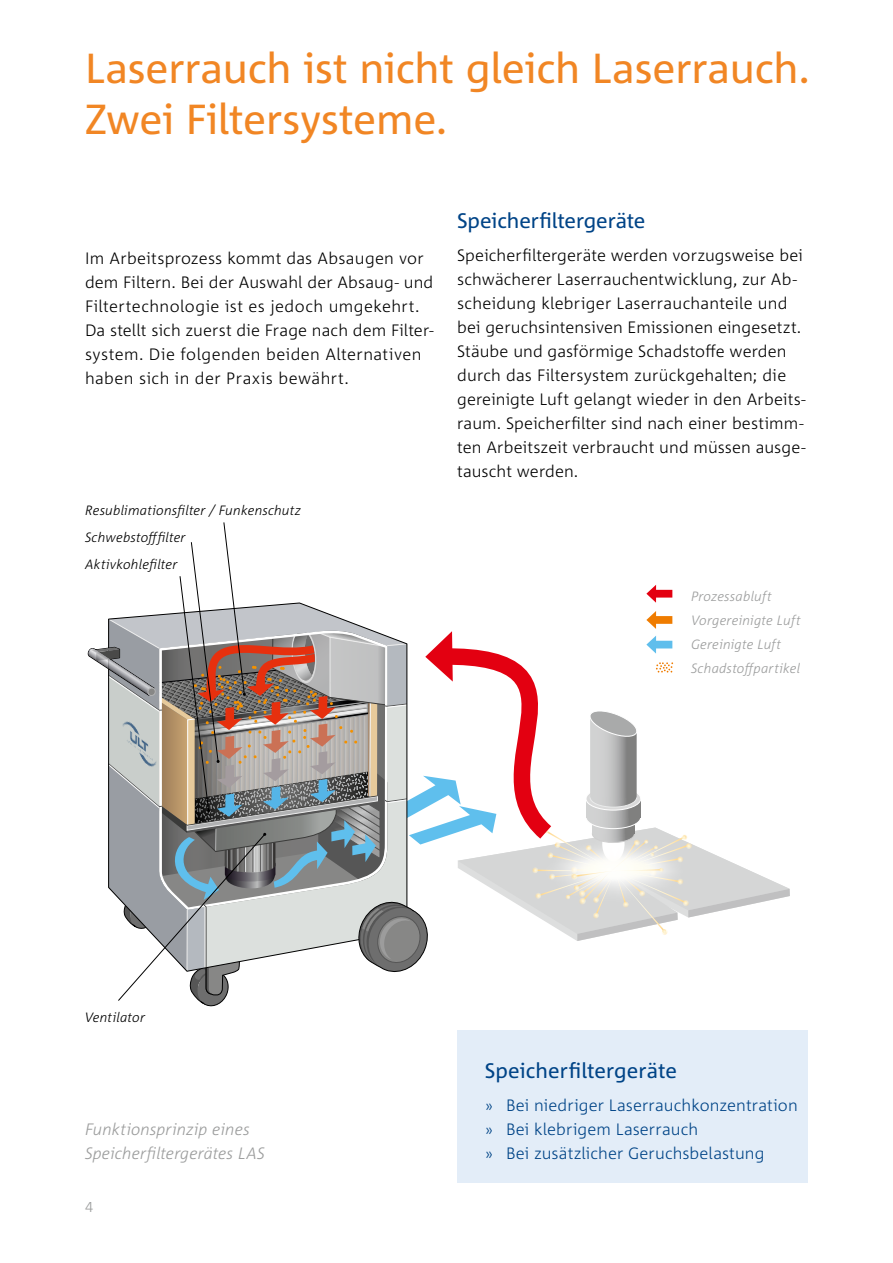
<style>
.page{position:relative;width:893px;height:1263px;background:#fff}
.page>*{position:absolute;margin:0;border:0;box-sizing:border-box;transform-origin:0 0}
.t1{font:42px/51px "Corpid";letter-spacing:-.005em;color:#f18624}
.t2{font:21px "Corpid";letter-spacing:-.005em;color:#004487}
.t3{font:300 16.5px/24px "Corpid";letter-spacing:.01em;color:#000}
.t4{font:300 16.5px/24px "Corpid";letter-spacing:.005em;color:#004487}
.t5{font:italic 300 16.5px/24px "Corpid";letter-spacing:.005em;color:#9c9d9d}
.t6{font:300 15px "Corpid";color:#9c9d9d}
.t7{font:italic 300 13.5px/27px "Corpid";letter-spacing:.01em;color:#000}
.t8{font:italic 300 13.5px/24px "Corpid";letter-spacing:.015em;color:#9c9d9d}
.s1{font-size:15px}
</style>
<div class="page">
<div style="left:457px;top:1030px;width:351px;height:152px;background:#e3edf8"></div>
<svg style="left:87px;top:522px;width:703px;height:485px"></svg>
<h1 class="t1" style="left:85px;top:42px;width:726px">Laserrauch ist nicht gleich Laserrauch.<br>Zwei Filtersysteme.</h1>
<p class="t3" style="left:85px;top:246px;width:350px">Im Arbeitsprozess kommt das Absaugen vor dem Filtern. Bei der Auswahl der Absaug- und Filtertechnologie ist es jedoch umgekehrt.<br>Da stellt sich zuerst die Frage nach dem Filter&shy;system. Die folgenden beiden Alternativen haben sich in der Praxis bewährt.</p>
<p class="t7" style="left:85px;top:497px;width:217px">Resublimationsfilter / Funkenschutz<br>Schwebstofffilter<br>Aktivkohlefilter</p>
<p class="t2" style="left:457px;top:208px;width:190px">Speicherfiltergeräte</p>
<p class="t3" style="left:457px;top:243px;width:350px">Speicherfiltergeräte werden vorzugsweise bei schwächerer Laserrauchentwicklung, zur Ab&shy;scheidung klebriger Laserrauchanteile und bei geruchsintensiven Emissionen eingesetzt.<br>Stäube und gasförmige Schadstoffe werden durch das Filtersystem zurückgehalten; die gereinigte Luft gelangt wieder in den Arbeits&shy;raum. Speicherfilter sind nach einer bestimm&shy;ten Arbeitszeit verbraucht und müssen ausge&shy;tauscht werden.</p>
<p class="t8" style="left:691px;top:584px;width:111px">Prozessabluft<br>Vorgereinigte Luft<br>Gereinigte Luft<br>Schadstoffpartikel</p>
<p class="t7" style="left:85px;top:1003px;width:62px">Ventilator</p>
<p class="t5" style="left:85px;top:1117px;width:181px">Funktionsprinzip eines<br>Speicherfiltergerätes LAS</p>
<p class="t6" style="left:85px;top:1198px;width:10px">4</p>
<p class="t2" style="left:485px;top:1058px;width:194px">Speicherfiltergeräte</p>
<p class="t4" style="left:485px;top:1093px;width:315px"><span class="s1">»</span> Bei niedriger Laserrauchkonzentration <span class="s1">»</span> Bei klebrigem Laserrauch<br><span class="s1">»</span> Bei zusätzlicher Geruchsbelastung</p>
</div>
